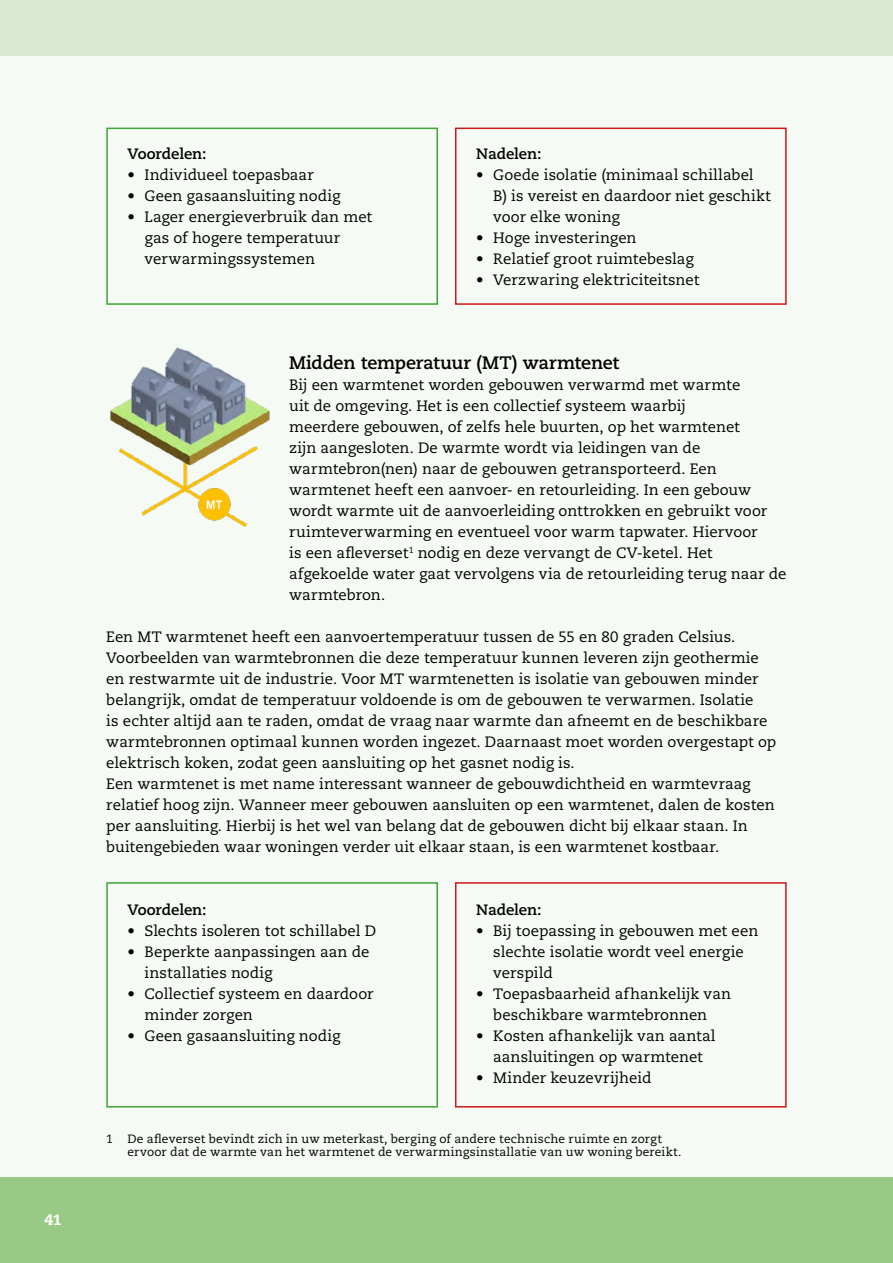
<style>
.page{position:relative;width:893px;height:1263px;background:#f6faf4}
.page>*{position:absolute;margin:0;border:0;box-sizing:border-box;transform-origin:0 0}
.kopje_12{font:700 18px "Caecilia LT Std";letter-spacing:-.015em;color:#000}
.plat{font:15px/21px "Caecilia LT Std";color:#000}
.plat_inspr{font:15px/21px "Caecilia LT Std";letter-spacing:.005em;color:#000}
.plat_vet{font:700 15px "Caecilia LT Std";letter-spacing:-.01em;color:#000}
.t1{font:800 15px "Caecilia LT Std";color:#fff}
.voetnoot{font:12px/13.5px "Caecilia LT Std";letter-spacing:.015em;color:#000}
</style>
<div class="page">
<div style="left:0;top:1178px;width:893px;height:85px;background:#99c984"></div>
<div style="left:0;top:0;width:893px;height:55px;background:#daead1"></div>
<div style="left:455px;top:128px;width:332px;height:177px;border:2px solid #cd1719"></div>
<div style="left:106px;top:128px;width:332px;height:177px;border:2px solid #3fa535"></div>
<img style="left:110px;top:347px;width:160px;height:180px">
<div style="left:455px;top:882px;width:332px;height:225px;border:2px solid #cd1719"></div>
<div style="left:106px;top:882px;width:332px;height:225px;border:2px solid #3fa535"></div>
<p class="t1" style="left:44px;top:1210px;width:19px">41</p>
<p class="plat_vet" style="left:128px;top:145px;width:81px">Voordelen:</p>
<p class="plat_inspr" style="left:128px;top:165px;width:188px">• Individueel toepasbaar</p>
<p class="plat_inspr" style="left:128px;top:186px;width:214px">• Geen gasaansluiting nodig</p>
<p class="plat_inspr" style="left:145px;top:207px;width:229px;text-indent:-17px">• Lager energieverbruik dan met gas of hogere temperatuur verwarmingssystemen</p>
<p class="plat_vet" style="left:476px;top:145px;width:67px">Nadelen:</p>
<p class="plat_inspr" style="left:493px;top:165px;width:279px;text-indent:-17px">• Goede isolatie (minimaal schillabel<br>B) is vereist en daardoor niet geschikt voor elke woning</p>
<p class="plat_inspr" style="left:476px;top:228px;width:162px">• Hoge investeringen</p>
<p class="plat_inspr" style="left:476px;top:249px;width:219px">• Relatief groot ruimtebeslag</p>
<p class="plat_inspr" style="left:476px;top:270px;width:225px">• Verzwaring elektriciteitsnet</p>
<p class="kopje_12" style="left:289px;top:352px;width:331px">Midden temperatuur (MT) warmtenet</p>
<p class="plat" style="left:289px;top:375px;width:499px">Bij een warmtenet worden gebouwen verwarmd met warmte<br>uit de omgeving. Het is een collectief systeem waarbij<br>meerdere gebouwen, of zelfs hele buurten, op het warmtenet<br>zijn aangesloten. De warmte wordt via leidingen van de warmtebron(nen) naar de gebouwen getransporteerd. Een warmtenet heeft een aanvoer- en retourleiding. In een gebouw wordt warmte uit de aanvoerleiding onttrokken en gebruikt voor ruimteverwarming en eventueel voor warm tapwater. Hiervoor<br>is een afleverset<sup>1</sup> nodig en deze vervangt de CV-ketel. Het afgekoelde water gaat vervolgens via de retourleiding terug naar de warmtebron.</p>
<p class="plat" style="left:106px;top:627px;width:671px">Een MT warmtenet heeft een aanvoertemperatuur tussen de 55 en 80 graden Celsius.<br>Voorbeelden van warmtebronnen die deze temperatuur kunnen leveren zijn geothermie en restwarmte uit de industrie. Voor MT warmtenetten is isolatie van gebouwen minder belangrijk, omdat de temperatuur voldoende is om de gebouwen te verwarmen. Isolatie<br>is echter altijd aan te raden, omdat de vraag naar warmte dan afneemt en de beschikbare warmtebronnen optimaal kunnen worden ingezet. Daarnaast moet worden overgestapt op elektrisch koken, zodat geen aansluiting op het gasnet nodig is.</p>
<p class="plat" style="left:106px;top:774px;width:670px">Een warmtenet is met name interessant wanneer de gebouwdichtheid en warmtevraag relatief hoog zijn. Wanneer meer gebouwen aansluiten op een warmtenet, dalen de kosten per aansluiting. Hierbij is het wel van belang dat de gebouwen dicht bij elkaar staan. In buitengebieden waar woningen verder uit elkaar staan, is een warmtenet kostbaar.</p>
<p class="plat_vet" style="left:128px;top:901px;width:81px">Voordelen:</p>
<p class="plat_inspr" style="left:128px;top:921px;width:250px">• Slechts isoleren tot schillabel D</p>
<p class="plat_inspr" style="left:145px;top:942px;width:226px;text-indent:-17px">• Beperkte aanpassingen aan de installaties nodig</p>
<p class="plat_inspr" style="left:145px;top:984px;width:230px;text-indent:-17px">• Collectief systeem en daardoor minder zorgen</p>
<p class="plat_inspr" style="left:128px;top:1026px;width:214px">• Geen gasaansluiting nodig</p>
<p class="plat_vet" style="left:476px;top:901px;width:67px">Nadelen:</p>
<p class="plat_inspr" style="left:493px;top:921px;width:267px;text-indent:-17px">• Bij toepassing in gebouwen met een slechte isolatie wordt veel energie verspild</p>
<p class="plat_inspr" style="left:476px;top:984px;width:256px;text-align:center">• Toepasbaarheid afhankelijk van beschikbare warmtebronnen</p>
<p class="plat_inspr" style="left:476px;top:1026px;width:241px;text-align:center">• Kosten afhankelijk van aantal aansluitingen op warmtenet</p>
<p class="plat_inspr" style="left:476px;top:1068px;width:177px">• Minder keuzevrijheid</p>
<p class="voetnoot" style="left:128px;top:1132px;width:555px;text-indent:-21px">1 De afleverset bevindt zich in uw meterkast, berging of andere technische ruimte en zorgt ervoor dat de warmte van het warmtenet de verwarmingsinstallatie van uw woning bereikt.</p>
</div>
